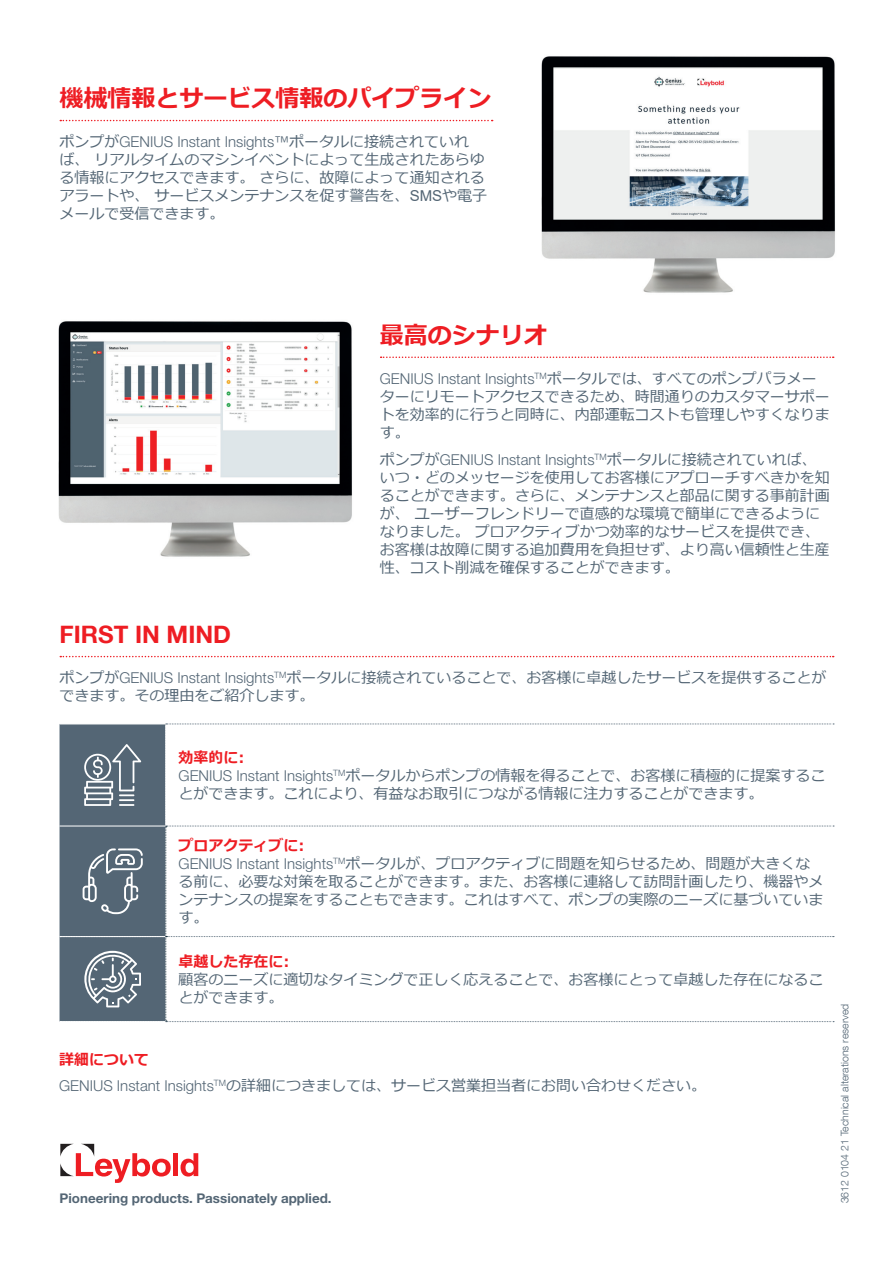
<style>
.page{position:relative;width:893px;height:1263px;background:#fff}
.page>*{position:absolute;margin:0;border:0;box-sizing:border-box;transform-origin:0 0}
.t1{font:700 24px "Meiryo";color:#ee1d23}
.t2{font:700 24px "Helvetica Neue LT Com";color:#ee1d23}
.t3{font:15px/18px "Meiryo";color:#546675}
.t4{font:300 15px "Helvetica Neue LTW1 G";color:#546675}
.t5{font:700 15px "Meiryo";color:#ee1d23}
.t6{font:700 13.35px "Helvetica Neue LTW1 G";color:#546675}
.t7{font:300 10.5px "Helvetica Neue LT Com";color:#546675}
.s1{font-family:"Meiryo";font-weight:400}
.s2{font-family:"Arial"}
.s3{font-family:"Helvetica Neue LTW1 G";font-weight:300}
.s4{font-weight:700;color:#ee1d23}
</style>
<div class="page">
<div style="left:173px;top:1153px;width:5px;height:23px;background:#ee1d23"></div>
<svg style="left:181px;top:1153px;width:17px;height:23px"></svg>
<svg style="left:60px;top:1144px;width:111px;height:39px"></svg>
<svg style="left:60px;top:120px;width:433px;height:1px"></svg>
<svg style="left:381px;top:356px;width:453px;height:2px"></svg>
<svg style="left:60px;top:656px;width:774px;height:1px"></svg>
<svg style="left:60px;top:724px;width:774px;height:298px"></svg>
<img style="left:541px;top:56px;width:294px;height:237px">
<img style="left:58px;top:321px;width:294px;height:236px">
<h1 class="t1" style="left:60px;top:81px;width:433px">機械情報とサービス情報のパイプライン</h1>
<p class="t4" style="left:60px;top:133px;width:411px"><span class="s1">ポンプが</span>GENIUS Instant Insights™<span class="s1">ポータルに接続されていれ</span></p>
<p class="t3" style="left:60px;top:152px;width:429px">ば、 リアルタイムのマシンイベントによって生成されたあらゆる情報にアクセスできます。 さらに、故障によって通知されるアラートや、 サービスメンテナンスを促す警告を、<span class="s2">SMS</span>や電子メールで受信できます。</p>
<h1 class="t1" style="left:380px;top:318px;width:169px">最高のシナリオ</h1>
<p class="t4" style="left:380px;top:369px;width:438px">GENIUS Instant Insights<sup>TM</sup><span class="s1">ポータルでは、すべてのポンプパラメー</span></p>
<p class="t3" style="left:380px;top:388px;width:451px;text-align:justify">ターにリモートアクセスできるため、時間通りのカスタマーサポートを効率的に行うと同時に、内部運転コストも管理しやすくなります。</p>
<p class="t4" style="left:380px;top:450px;width:438px"><span class="s1">ポンプが</span>GENIUS Instant Insights<sup>TM</sup><span class="s1">ポータルに接続されていれば、</span></p>
<p class="t3" style="left:380px;top:469px;width:451px">いつ・どのメッセージを使用してお客様にアプローチすべきかを知ることができます。さらに、メンテナンスと部品に関する事前計画が、 ユーザーフレンドリーで直感的な環境で簡単にできるようになりました。 プロアクティブかつ効率的なサービスを提供でき、お客様は故障に関する追加費用を負担せず、より高い信頼性と生産性、コスト削減を確保することができます。</p>
<h1 class="t2" style="left:60px;top:619px;width:173px">FIRST IN MIND</h1>
<p class="t3" style="left:60px;top:670px;width:768px">ポンプが<span class="s3">GENIUS Instant Insights</span><sup>TM</sup>ポータルに接続されていることで、お客様に卓越したサービスを提供することができます。その理由をご紹介します。</p>
<p class="t3" style="left:179px;top:749px;width:648px"><span class="s4">効率的に:<br></span><span class="s3">GENIUS Instant Insights</span><sup>TM</sup>ポータルからポンプの情報を得ることで、お客様に積極的に提案することができます。これにより、有益なお取引につながる情報に注力することができます。</p>
<p class="t3" style="left:179px;top:837px;width:647px"><span class="s4">プロアクティブに:<br></span><span class="s3">GENIUS Instant Insights</span><sup>TM</sup>ポータルが、プロアクティブに問題を知らせるため、問題が大きくなる前に、必要な対策を取ることができます。また、お客様に連絡して訪問計画したり、機器やメンテナンスの提案をすることもできます。これはすべて、ポンプの実際のニーズに基づいています。</p>
<p class="t5" style="left:179px;top:951px;width:113px">卓越した存在に:</p>
<p class="t3" style="left:179px;top:971px;width:647px">顧客のニーズに適切なタイミングで正しく応えることで、お客様にとって卓越した存在になることができます。</p>
<p class="t3" style="left:59px;top:1047px;width:648px;line-height:26.5px"><span class="s4">詳細について<br></span><span class="s3">GENIUS Instant Insights</span><sup>TM</sup>の詳細につきましては、サービス営業担当者にお問い合わせください。</p>
<p class="t6" style="left:60px;top:1190px;width:274px">Pioneering products. Passionately applied.</p>
<p class="t7" style="left:838px;top:1203px;width:201px;rotate:-90deg">3612 0104 21 Technical alterations reserved</p>
</div>
